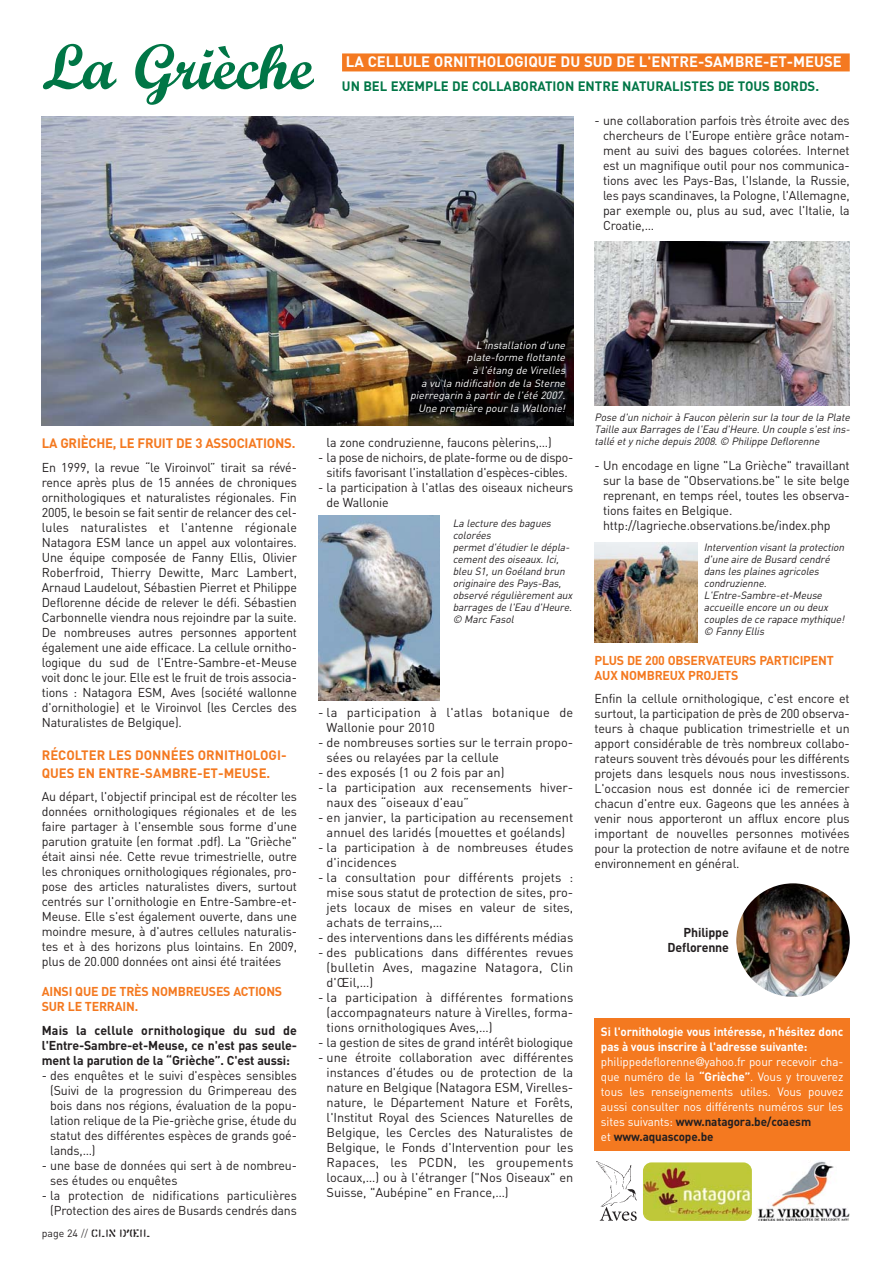
<style>
.page{position:relative;width:893px;height:1263px;background:#fff}
.page>*{position:absolute;margin:0;border:0;box-sizing:border-box;transform-origin:0 0}
.t1{font:700 62.1px "OPTI Script";color:#007646}
.t2{font:700 15px "DIN";color:#fff}
.t3{font:700 13.5px/18px "DIN";color:#f47920}
.t4{font:700 13.5px "DIN";color:#007646}
.t5{font:12.75px/15px "DIN";letter-spacing:-.01em;color:#231f20;text-align:justify}
.t6{font:700 12.75px/15px "DIN";letter-spacing:-.01em;color:#231f20;text-align:justify}
.t7{font:700 12.75px/15px "DIN";letter-spacing:-.015em;color:#f47920}
.t8{font:12.75px/15px "DIN";letter-spacing:.02em;color:#231f20}
.t9{font:12px/15px "DIN";letter-spacing:-.01em;color:#fff}
.t10{font:italic 10.5px/12px "DIN";color:#231f20}
.t11{font:italic 10.5px/12.6px "DIN";color:#fff;text-align:right}
.t12{font:10.5px "Karton";letter-spacing:-.11em;color:#231f20}
.s1{color:#f47920}
.s2{font-family:"DIN"}
.s3{font-family:"DIN";font-weight:300}
.s4{font-weight:700}
.s5{font-family:"Helvetica Neue"}
.s6{font-weight:700;color:#231f20}
</style>
<div class="page">
<img style="left:41px;top:53px;width:809px;height:1168px">
<h1 class="t1" style="left:42px;top:44px;width:272px">La Grièche</h1>
<p class="t2" style="left:346px;top:56px;width:505px">LA CELLULE ORNITHOLOGIQUE DU SUD DE L'ENTRE-SAMBRE-ET-MEUSE<span class="s1">?</span></p>
<p class="t4" style="left:342px;top:81px;width:479px">UN BEL EXEMPLE DE COLLABORATION ENTRE NATURALISTES DE TOUS BORDS.</p>
<p class="t5" style="left:603px;top:114px;width:248px;text-indent:-8px">- une collaboration parfois très étroite avec des chercheurs de l'Europe entière grâce notam&shy;ment au suivi des bagues colorées. Internet est un magnifique outil pour nos communica&shy;tions avec les Pays-Bas, l'Islande, la Russie, les pays scandinaves, la Pologne, l'Allemagne, par exemple ou, plus au sud, avec l'Italie, la Croatie,…</p>
<p class="t3" style="left:42px;top:435px;width:255px">LA GRIÈCHE, LE FRUIT DE 3 ASSOCIATIONS.</p>
<p class="t5" style="left:42px;top:461px;width:257px">En 1999, la revue “le Viroinvol” tirait sa révé&shy;rence après plus de 15 années de chroniques ornithologiques et naturalistes régionales. Fin 2005, le besoin se fait sentir de relancer des cel&shy;lules naturalistes et l'antenne régionale Natagora ESM lance un appel aux volontaires.<br>Une équipe composée de Fanny Ellis, Olivier Roberfroid, Thierry Dewitte, Marc Lambert, Arnaud Laudelout, Sébastien Pierret et Philippe Deflorenne décide de relever le défi. Sébastien Carbonnelle viendra nous rejoindre par la suite.<br>De nombreuses autres personnes apportent également une aide efficace. La cellule ornitho&shy;logique du sud de l'Entre-Sambre-et-Meuse voit donc le jour. Elle est le fruit de trois associa&shy;tions : Natagora ESM, Aves (société wallonne d'ornithologie) et le Viroinvol (les Cercles des Naturalistes de Belgique).</p>
<p class="t3" style="left:42px;top:747px;width:246px">RÉCOLTER LES DONNÉES ORNITHOLOGI-<br>QUES EN ENTRE-SAMBRE-ET-MEUSE.</p>
<p class="t5" style="left:42px;top:790px;width:257px">Au départ, l'objectif principal est de récolter les données ornithologiques régionales et de les faire partager à l'ensemble sous forme d'une parution gratuite (en format .pdf). La "Grièche" était ainsi née. Cette revue trimestrielle, outre les chroniques ornithologiques régionales, pro&shy;pose des articles naturalistes divers, surtout centrés sur l'ornithologie en Entre-Sambre-et-Meuse. Elle s'est également ouverte, dans une moindre mesure, à d'autres cellules naturalis&shy;tes et à des horizons plus lointains. En 2009, plus de 20.000 données ont ainsi été traitées</p>
<p class="t7" style="left:42px;top:985px;width:242px">AINSI QUE DE TRÈS NOMBREUSES ACTIONS<br>SUR LE TERRAIN.</p>
<p class="t6" style="left:42px;top:1024px;width:257px">Mais la cellule ornithologique du sud de l'Entre-Sambre-et-Meuse, ce n'est pas seule&shy;ment la parution de la “Grièche”. C'est aussi:</p>
<p class="t5" style="left:50px;top:1069px;width:248px;text-indent:-8px">- des enquêtes et le suivi d'espèces sensibles (Suivi de la progression du Grimpereau des bois dans nos régions, évaluation de la popu&shy;lation relique de la Pie-grièche grise, étude du statut des différentes espèces de grands goé&shy;lands,…)</p>
<p class="t5" style="left:50px;top:1159px;width:248px;text-indent:-8px">- une base de données qui sert à de nombreu&shy;ses études ou enquêtes</p>
<p class="t5" style="left:42px;top:1189px;width:257px;text-align:right">- la protection de nidifications particulières (Protection des aires de Busards cendrés dans</p>
<p class="t12" style="left:42px;top:1227px;width:110px"><span class="s2">page 24</span> <span class="s3">//</span> CLIN D’ŒIL</p>
<p class="t11" style="left:410px;top:340px;width:159px">L'installation d'une<br>plate-forme flottante<br>à l'étang de Virelles<br>a vu la nidification de la Sterne pierregarin à partir de l'été 2007.<br>Une première pour la Wallonie!</p>
<p class="t5" style="left:327px;top:437px;width:227px">la zone condruzienne, faucons pèlerins,…)</p>
<p class="t5" style="left:318px;top:452px;width:257px;text-align:center">- la pose de nichoirs, de plate-forme ou de dispo&shy;sitifs favorisant l'installation d'espèces-cibles.</p>
<p class="t5" style="left:327px;top:482px;width:248px;text-indent:-8px">- la participation à l'atlas des oiseaux nicheurs de Wallonie</p>
<p class="t10" style="left:453px;top:518px;width:123px">La lecture des bagues colorées<br>permetd'étudier le dépla&shy;cementdes oiseaux.Ici, bleu S1,un Goéland brun originaire des Pays-Bas, observé régulièrementaux barrages de l'Eau d'Heure. © Marc Fasol</p>
<p class="t8" style="left:327px;top:707px;width:248px;text-indent:-8px">- la participation à l'atlas botanique de<br>Wallonie pour 2010</p>
<p class="t5" style="left:327px;top:737px;width:248px;text-indent:-8px">- de nombreuses sorties sur le terrain propo&shy;sées ou relayées par la cellule</p>
<p class="t5" style="left:318px;top:767px;width:188px">- des exposés (1 ou 2 fois par an)</p>
<p class="t5" style="left:327px;top:782px;width:248px;text-indent:-8px">- la participation aux recensements hiver&shy;naux des “oiseaux d'eau”</p>
<p class="t5" style="left:318px;top:812px;width:257px;text-align:center">- en janvier, la participation au recensement annuel des laridés (mouettes et goélands)</p>
<p class="t5" style="left:327px;top:842px;width:248px;text-indent:-8px">- la participation à de nombreuses études d'incidences</p>
<p class="t5" style="left:327px;top:872px;width:248px;text-indent:-8px">- la consultation pour différents projets : mise sous statut de protection de sites, pro&shy;jets locaux de mises en valeur de sites, achats de terrains,…</p>
<p class="t5" style="left:318px;top:932px;width:257px">- des interventions dans les différents médias</p>
<p class="t5" style="left:327px;top:947px;width:248px;text-indent:-8px">- des publications dans différentes revues (bulletin Aves, magazine Natagora, Clin d'Œil,…)</p>
<p class="t5" style="left:327px;top:992px;width:248px;text-indent:-8px">- la participation à différentes formations (accompagnateurs nature à Virelles, forma&shy;tions ornithologiques Aves,…)</p>
<p class="t5" style="left:318px;top:1037px;width:257px">- la gestion de sites de grand intérêt biologique</p>
<p class="t5" style="left:327px;top:1052px;width:248px;text-indent:-8px">- une étroite collaboration avec différentes instances d'études ou de protection de la nature en Belgique (Natagora ESM, Virelles&shy;nature, le Département Nature et Forêts, l'Institut Royal des Sciences Naturelles de Belgique, les Cercles des Naturalistes de Belgique, le Fonds d'Intervention pour les Rapaces, les PCDN, les groupements locaux,…) ou à l'étranger ("Nos Oiseaux" en Suisse, "Aubépine" en France,…)</p>
<p class="t10" style="left:595px;top:412px;width:259px;text-align:justify">Pose d'un nichoir à Faucon pèlerin sur la tour de la Plate Taille aux Barrages de l'Eau d'Heure.Un couple s'estins&shy;tallé ety niche depuis 2008.© Philippe Deflorenne</p>
<p class="t5" style="left:603px;top:459px;width:248px;text-align:left;text-indent:-8px">- Un encodage en ligne "La Grièche" travaillant sur la base de "Observations.be" le site belge reprenant, en temps réel, toutes les observa&shy;tions faites en Belgique. http://lagrieche.observations.be/index.php</p>
<p class="t10" style="left:704px;top:542px;width:144px">Intervention visantla protection d'une aire de Busard cendré dans les plaines agricoles condruzienne.<br>L'Entre-Sambre-et-Meuse accueille encore un ou deux couples de ce rapace mythique! © Fanny Ellis</p>
<p class="t7" style="left:595px;top:654px;width:241px">PLUS DE 200 OBSERVATEURS PARTICIPENT<br>AUX NOMBREUX PROJETS</p>
<p class="t5" style="left:595px;top:693px;width:257px">Enfin la cellule ornithologique, c'est encore et surtout, la participation de près de 200 observa&shy;teurs à chaque publication trimestrielle et un apport considérable de très nombreux collabo&shy;rateurs souvent très dévoués pour les différents projets dans lesquels nous nous investissons.<br>L'occasion nous est donnée ici de remercier chacun d'entre eux. Gageons que les années à venir nous apporteront un afflux encore plus important de nouvelles personnes motivées pour la protection de notre avifaune et de notre environnement en général.</p>
<p class="t6" style="left:668px;top:926px;width:63px;text-align:right">Philippe<br>Deflorenne</p>
<p class="t9" style="left:601px;top:1025px;width:244px"><span class="s4">Si l'ornithologie vous intéresse, n'hésitez donc pas à vous inscrire à l'adresse suivante: </span>philippedeflorenne<span class="s5">@</span>yahoo.fr pour recevoir cha&shy;que numéro de la <span class="s4">“Grièche”</span>. Vous y trouverez tous les renseignements utiles. Vous pouvez aussi consulter nos différents numéros sur les sites suivants: <span class="s6">www.natagora.be/coaesm<br></span>et <span class="s6">www.aquascope.be</span></p>
</div>
